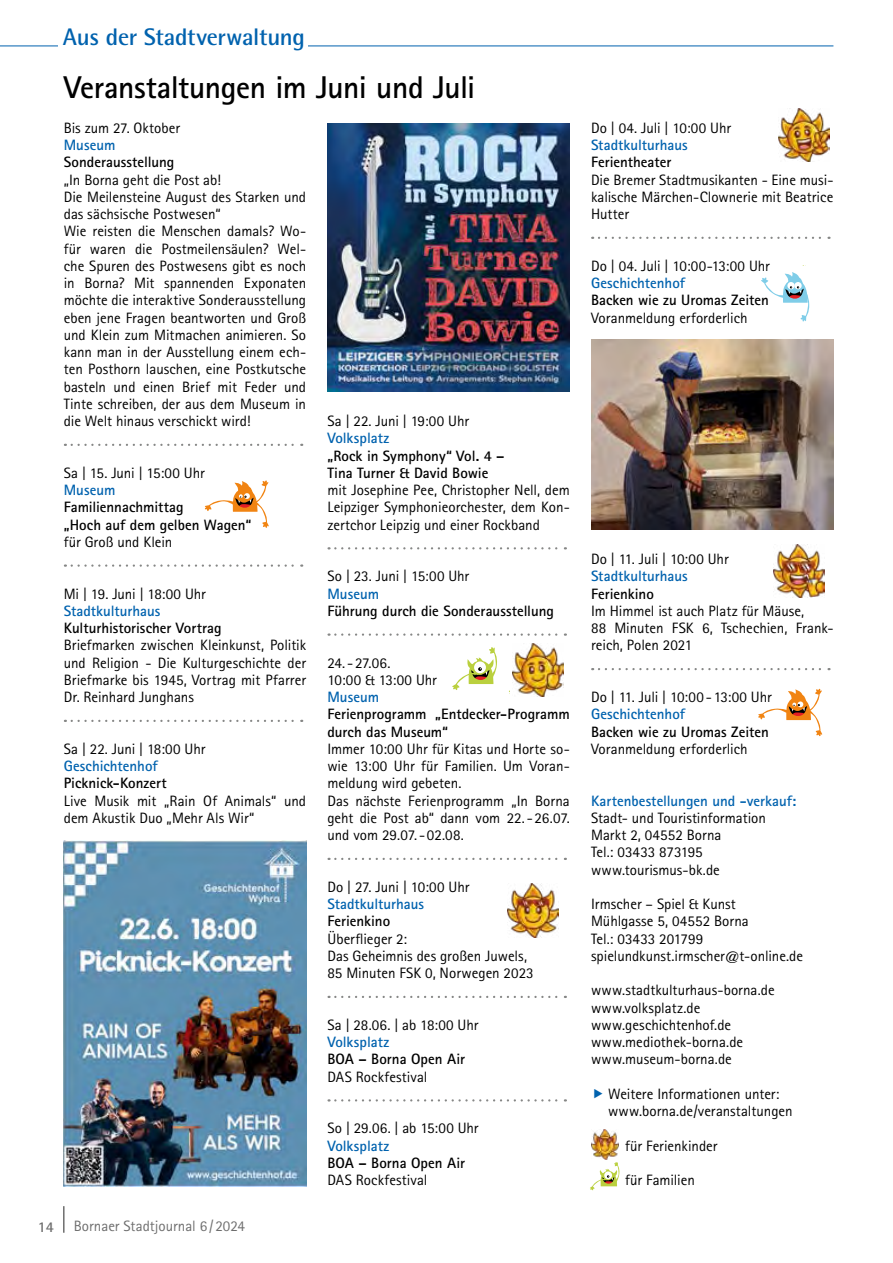
<style>
.page{position:relative;width:893px;height:1263px;background:#fff}
.page>*{position:absolute;margin:0;border:0;box-sizing:border-box;transform-origin:0 0}
.t1{font:700 31.5px "Rotis Sans Serif Std";letter-spacing:-.015em;color:#000}
.t2{font:700 24px "Rotis Semi Sans Std";letter-spacing:-.01em;color:#0062ae}
.t3{font:15px/17.2px "Rotis Sans Serif Std";color:#000}
.t4{font:700 15px/17.2px "Rotis Sans Serif Std";color:#000}
.t5{font:700 15px "Rotis Sans Serif Std";color:#0062ae}
.t6{font:15px "Rotis Sans Serif Std";color:#6e6e6e}
.t7{font:700 15px "Rotis Sans Serif Std";color:#6e6e6e}
</style>
<div class="page">
<hr style="left:63px;top:1206px;width:2px;height:27px;background:#6e6e6e">
<hr style="left:0;top:46px;width:833px;height:1px;background:#0062ae">
<div style="left:59px;top:28px;width:249px;height:27px;background:#fff"></div>
<svg style="left:72px;top:444px;width:230px;height:2px"></svg>
<svg style="left:72px;top:564px;width:230px;height:3px"></svg>
<svg style="left:72px;top:720px;width:230px;height:2px"></svg>
<svg style="left:329px;top:547px;width:237px;height:2px"></svg>
<svg style="left:329px;top:633px;width:237px;height:3px"></svg>
<svg style="left:329px;top:858px;width:237px;height:2px"></svg>
<svg style="left:329px;top:996px;width:237px;height:2px"></svg>
<svg style="left:329px;top:1099px;width:237px;height:2px"></svg>
<svg style="left:599px;top:237px;width:230px;height:2px"></svg>
<svg style="left:599px;top:668px;width:230px;height:2px"></svg>
<svg style="left:452px;top:647px;width:45px;height:43px"></svg>
<svg style="left:590px;top:1162px;width:30px;height:28px"></svg>
<svg style="left:205px;top:480px;width:64px;height:48px"></svg>
<svg style="left:758px;top:688px;width:64px;height:48px"></svg>
<svg style="left:761px;top:272px;width:48px;height:49px"></svg>
<img style="left:64px;top:840px;width:242px;height:346px">
<img style="left:327px;top:123px;width:243px;height:269px">
<img style="left:591px;top:340px;width:242px;height:190px">
<img style="left:591px;top:1130px;width:28px;height:29px">
<img style="left:507px;top:884px;width:51px;height:54px">
<img style="left:778px;top:109px;width:51px;height:53px">
<img style="left:774px;top:544px;width:51px;height:53px">
<img style="left:513px;top:644px;width:51px;height:52px">
<h2 class="t2" style="left:63px;top:22px;width:244px">Aus der Stadtverwaltung</h2>
<h1 class="t1" style="left:64px;top:68px;width:413px">Veranstaltungen im Juni und Juli</h1>
<p class="t3" style="left:64px;top:119px;width:118px">Bis zum 27. Oktober</p>
<p class="t5" style="left:64px;top:135px;width:53px">Museum</p>
<p class="t4" style="left:64px;top:153px;width:112px">Sonderausstellung</p>
<p class="t3" style="left:64px;top:171px;width:244px">„In Borna geht die Post ab!<br>Die Meilensteine August des Starken und das sächsische Postwesen“<br>Wie reisten die Menschen damals? Wo&shy;für waren die Postmeilensäulen? Wel&shy;che Spuren des Postwesens gibt es noch in Borna? Mit spannenden Exponaten möchte die interaktive Sonderausstellung eben jene Fragen beantworten und Groß und Klein zum Mitmachen animieren. So kann man in der Ausstellung einem ech&shy;ten Posthorn lauschen, eine Postkutsche basteln und einen Brief mit Feder und Tinte schreiben, der aus dem Museum in die Welt hinaus verschickt wird!</p>
<p class="t3" style="left:64px;top:464px;width:143px">Sa | 15. Juni | 15:00 Uhr</p>
<p class="t5" style="left:64px;top:480px;width:53px">Museum</p>
<p class="t4" style="left:64px;top:498px;width:189px">Familiennachmittag<br>„Hoch auf dem gelben Wagen“</p>
<p class="t3" style="left:64px;top:533px;width:110px">für Groß und Klein</p>
<p class="t3" style="left:64px;top:585px;width:144px">Mi | 19. Juni | 18:00 Uhr</p>
<p class="t5" style="left:64px;top:601px;width:98px">Stadtkulturhaus</p>
<p class="t4" style="left:64px;top:619px;width:159px">Kulturhistorischer Vortrag</p>
<p class="t3" style="left:64px;top:636px;width:244px;text-align:justify">Briefmarken zwischen Kleinkunst, Politik und Religion - Die Kulturgeschichte der Briefmarke bis 1945, Vortrag mit Pfarrer Dr. Reinhard Junghans</p>
<p class="t3" style="left:64px;top:740px;width:143px">Sa | 22. Juni | 18:00 Uhr</p>
<p class="t5" style="left:64px;top:756px;width:96px">Geschichtenhof</p>
<p class="t4" style="left:64px;top:774px;width:104px">Picknick-Konzert</p>
<p class="t3" style="left:64px;top:792px;width:244px">Live Musik mit „Rain Of Animals“ und dem Akustik Duo „Mehr Als Wir“</p>
<p class="t3" style="left:327px;top:412px;width:143px">Sa | 22. Juni | 19:00 Uhr</p>
<p class="t5" style="left:327px;top:429px;width:63px">Volksplatz</p>
<p class="t4" style="left:327px;top:447px;width:179px">„Rock in Symphony“ Vol. 4 –<br>Tina Turner &amp; David Bowie</p>
<p class="t3" style="left:327px;top:481px;width:244px;text-align:justify">mit Josephine Pee, Christopher Nell, dem Leipziger Symphonieorchester, dem Kon&shy;zertchor Leipzig und einer Rockband</p>
<p class="t3" style="left:327px;top:567px;width:143px">So | 23. Juni | 15:00 Uhr</p>
<p class="t5" style="left:327px;top:584px;width:53px">Museum</p>
<p class="t4" style="left:327px;top:602px;width:228px">Führung durch die Sonderausstellung</p>
<p class="t3" style="left:327px;top:654px;width:111px">24. - 27.06.<br>10:00 &amp; 13:00 Uhr</p>
<p class="t5" style="left:327px;top:687px;width:53px">Museum</p>
<p class="t4" style="left:327px;top:705px;width:244px">Ferienprogramm „Entdecker-Programm durch das Museum“</p>
<p class="t3" style="left:327px;top:740px;width:244px">Immer 10:00 Uhr für Kitas und Horte so&shy;wie 13:00 Uhr für Familien. Um Voran&shy;meldung wird gebeten.<br>Das nächste Ferienprogramm „In Borna geht die Post ab“ dann vom 22. - 26.07. und vom 29.07. -02.08.</p>
<p class="t3" style="left:327px;top:878px;width:144px">Do | 27. Juni | 10:00 Uhr</p>
<p class="t5" style="left:327px;top:894px;width:98px">Stadtkulturhaus</p>
<p class="t4" style="left:327px;top:912px;width:64px">Ferienkino</p>
<p class="t3" style="left:327px;top:930px;width:208px">Überflieger 2:<br>Das Geheimnis des großen Juwels,<br>85 Minuten FSK 0, Norwegen 2023</p>
<p class="t3" style="left:327px;top:1016px;width:153px">Sa | 28.06. | ab 18:00 Uhr</p>
<p class="t5" style="left:327px;top:1032px;width:63px">Volksplatz</p>
<p class="t4" style="left:327px;top:1050px;width:139px">BOA – Borna Open Air</p>
<p class="t3" style="left:327px;top:1068px;width:102px">DAS Rockfestival</p>
<p class="t7" style="left:38px;top:1217px;width:18px">14</p>
<p class="t6" style="left:74px;top:1217px;width:173px">Bornaer Stadtjournal 6/2024</p>
<p class="t3" style="left:327px;top:1119px;width:153px">So | 29.06. | ab 15:00 Uhr</p>
<p class="t5" style="left:327px;top:1136px;width:63px">Volksplatz</p>
<p class="t4" style="left:327px;top:1154px;width:139px">BOA – Borna Open Air</p>
<p class="t3" style="left:327px;top:1171px;width:102px">DAS Rockfestival</p>
<p class="t3" style="left:591px;top:119px;width:142px">Do | 04. Juli | 10:00 Uhr</p>
<p class="t5" style="left:591px;top:135px;width:98px">Stadtkulturhaus</p>
<p class="t4" style="left:591px;top:153px;width:82px">Ferientheater</p>
<p class="t3" style="left:591px;top:171px;width:244px;text-align:justify">Die Bremer Stadtmusikanten - Eine musi&shy;kalische Märchen-Clownerie mit Beatrice Hutter</p>
<p class="t3" style="left:591px;top:257px;width:180px">Do | 04. Juli | 10:00-13:00 Uhr</p>
<p class="t5" style="left:591px;top:273px;width:96px">Geschichtenhof</p>
<p class="t4" style="left:591px;top:291px;width:179px">Backen wie zu Uromas Zeiten</p>
<p class="t3" style="left:591px;top:309px;width:158px">Voranmeldung erforderlich</p>
<p class="t3" style="left:591px;top:550px;width:139px">Do | 11. Juli | 10:00 Uhr</p>
<p class="t5" style="left:591px;top:567px;width:98px">Stadtkulturhaus</p>
<p class="t4" style="left:591px;top:585px;width:64px">Ferienkino</p>
<p class="t3" style="left:591px;top:602px;width:244px">Im Himmel ist auch Platz für Mäuse,<br>88 Minuten FSK 6, Tschechien, Frank&shy;reich, Polen 2021</p>
<p class="t3" style="left:591px;top:688px;width:182px">Do | 11. Juli | 10:00 - 13:00 Uhr</p>
<p class="t5" style="left:591px;top:705px;width:96px">Geschichtenhof</p>
<p class="t4" style="left:591px;top:723px;width:179px">Backen wie zu Uromas Zeiten</p>
<p class="t3" style="left:591px;top:740px;width:158px">Voranmeldung erforderlich</p>
<p class="t5" style="left:591px;top:791px;width:207px">Kartenbestellungen und -verkauf:</p>
<p class="t3" style="left:591px;top:809px;width:176px">Stadt- und Touristinformation<br>Markt 2, 04552 Borna<br>Tel.: 03433 873195 www.tourismus-bk.de</p>
<p class="t3" style="left:591px;top:895px;width:214px">Irmscher – Spiel &amp; Kunst<br>Mühlgasse 5, 04552 Borna<br>Tel.: 03433 201799 spielundkunst.irmscher@t-online.de</p>
<p class="t3" style="left:591px;top:981px;width:185px">www.stadtkulturhaus-borna.de www.volksplatz.de www.geschichtenhof.de www.mediothek-borna.de www.museum-borna.de</p>
<p class="t3" style="left:608px;top:1085px;width:186px">Weitere Informationen unter: www.borna.de/veranstaltungen</p>
<p class="t3" style="left:625px;top:1137px;width:94px">für Ferienkinder</p>
<p class="t3" style="left:625px;top:1171px;width:71px">für Familien</p>
</div>
